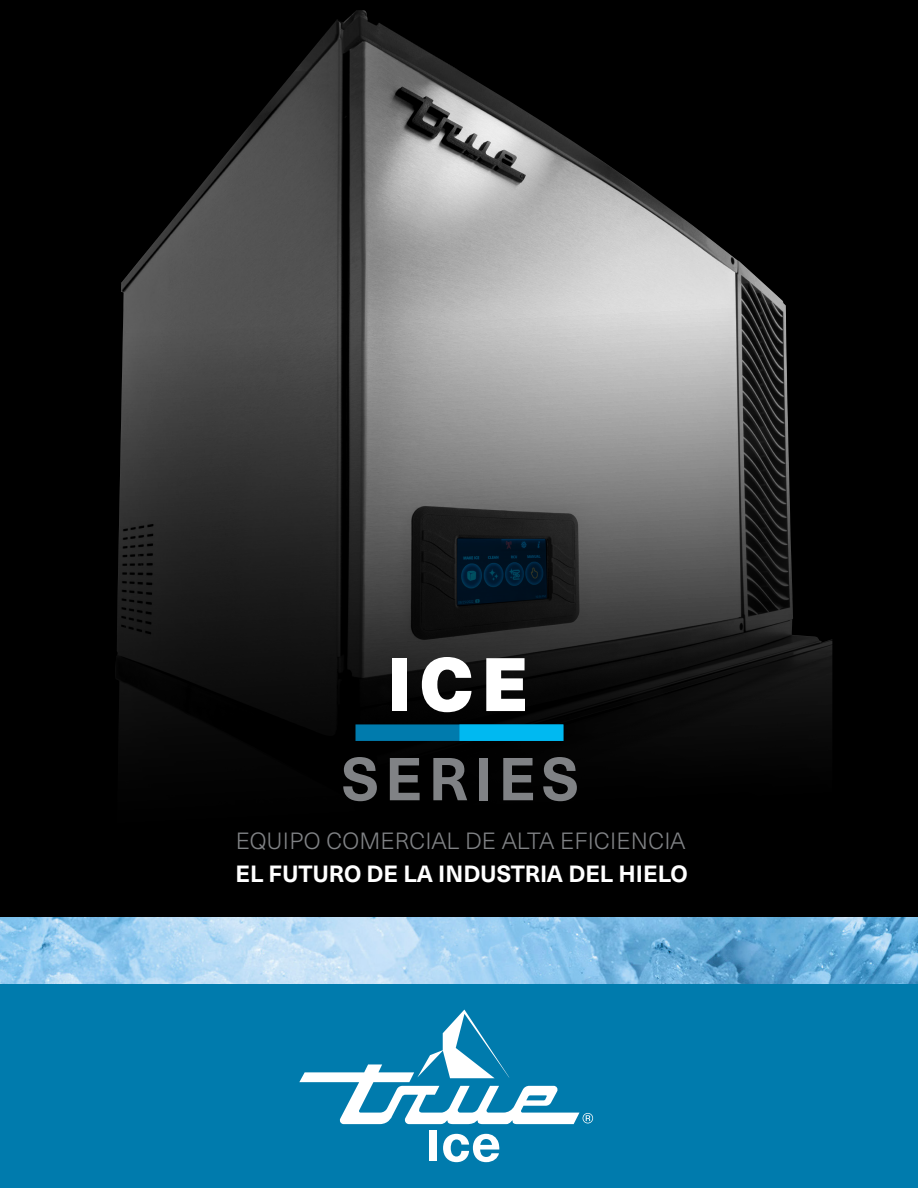
<style>
.page{position:relative;width:918px;height:1188px;background:#fff}
.page>*{position:absolute;margin:0;border:0;box-sizing:border-box;transform-origin:0 0}
.t1{font:900 74.25px "Neue Haas Unica W1 G";color:#fff}
.t2{font:700 59.4px "Neue Haas Unica W1 G";letter-spacing:.1em;color:#808285}
.t3{font:300 23.1px "Neue Haas Unica W1 G";letter-spacing:.01em;color:#808285}
.t4{font:700 23.1px "Neue Haas Unica W1 G";color:#fff}
</style>
<div class="page">
<div style="left:0;top:0;width:918px;height:983px;background:#000"></div>
<div style="left:0;top:918px;width:918px;height:270px;background:#007bad"></div>
<img style="left:115px;top:10px;width:717px;height:731px">
<div style="left:356px;top:724px;width:207px;height:17px;background:#007bad"></div>
<div style="left:459px;top:724px;width:104px;height:17px;background:#00b9f1"></div>
<img style="left:0;top:918px;width:918px;height:65px">
<svg style="left:299px;top:1010px;width:294px;height:114px"></svg>
<div style="left:429px;top:1131px;width:8px;height:30px;background:#fff"></div>
<svg style="left:443px;top:1134px;width:56px;height:28px"></svg>
<h1 class="t1" style="left:387px;top:626px;width:143px">ICE</h1>
<h2 class="t2" style="left:342px;top:734px;width:239px">SERIES</h2>
<p class="t3" style="left:236px;top:824px;width:451px">EQUIPO COMERCIAL DE ALTA EFICIENCIA</p>
<p class="t4" style="left:235px;top:856px;width:454px">EL FUTURO DE LA INDUSTRIA DEL HIELO</p>
</div>
